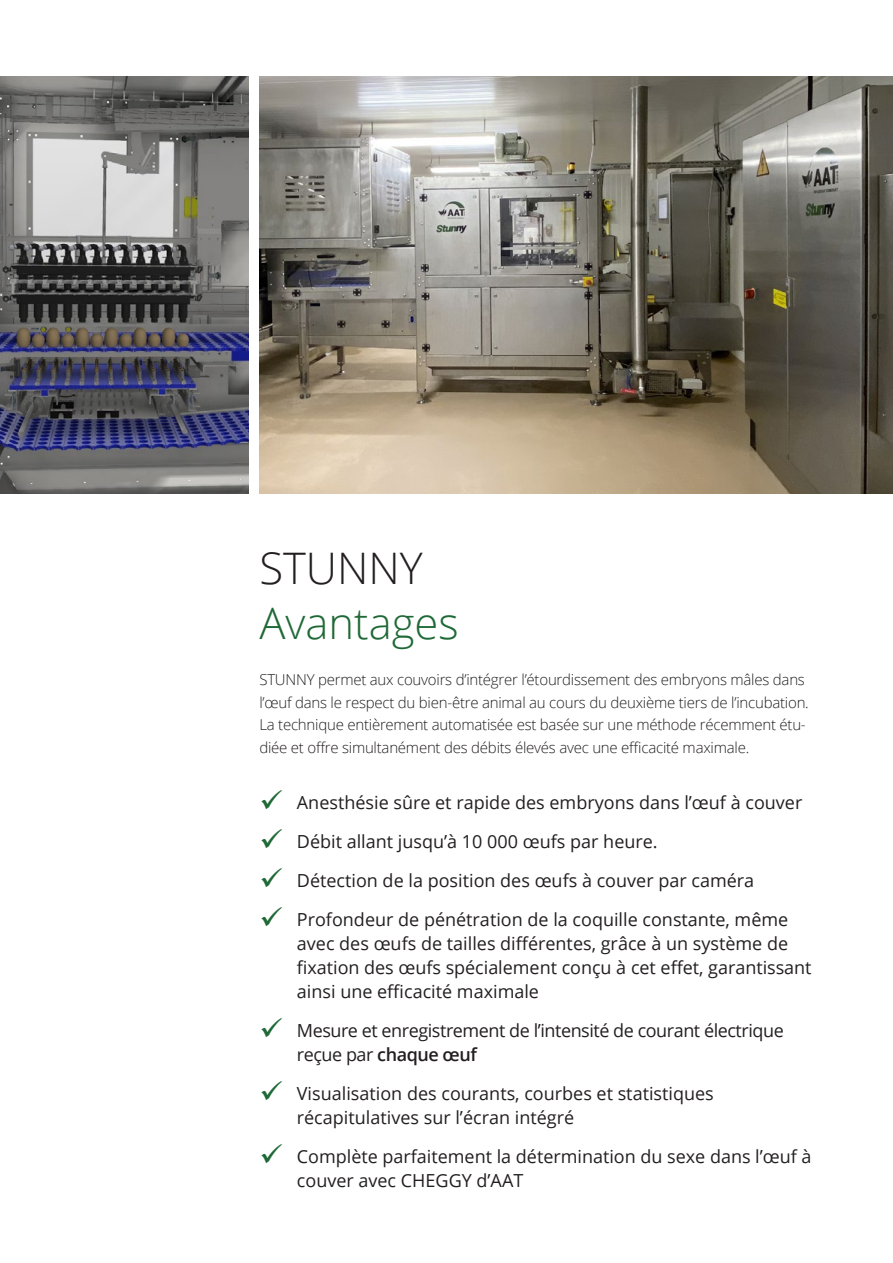
<style>
.page{position:relative;width:893px;height:1263px;background:#fff}
.page>*{position:absolute;margin:0;border:0;box-sizing:border-box;transform-origin:0 0}
.t1{font:300 43.5px "Open Sans";color:#1f6936}
.t2{font:300 43.5px "Open Sans";color:#231f20}
.t3{font:18px/24px "Open Sans";color:#231f20}
.t4{font:18px/24px "Open Sans";letter-spacing:-.025em;color:#231f20}
.t5{font:300 15px/22.5px "Open Sans";letter-spacing:-.015em;color:#231f20}
.s1{color:#1f6936}
.s2{font-weight:600}
</style>
<div class="page">
<img style="left:259px;top:77px;width:634px;height:416px">
<img style="left:0;top:77px;width:249px;height:416px">
<h1 class="t2" style="left:259px;top:538px;width:165px">STUNNY</h1>
<h1 class="t1" style="left:259px;top:594px;width:201px">Avantages</h1>
<p class="t5" style="left:259px;top:668px;width:551px">STUNNY permet aux couvoirs d’intégrer l’étourdissement des embryons mâles dans l’œuf dans le respect du bien-être animal au cours du deuxième tiers de l’incubation.<br>La technique entièrement automatisée est basée sur une méthode récemment étu&shy;diée et offre simultanément des débits élevés avec une efficacité maximale.</p>
<p class="t3" style="left:259px;top:789px;width:544px"><span class="s1">✓</span> Anesthésie sûre et rapide des embryons dans l’œuf à couver</p>
<p class="t3" style="left:259px;top:828px;width:400px"><span class="s1">✓</span> Débit allant jusqu’à 10 000 œufs par heure.</p>
<p class="t3" style="left:259px;top:867px;width:496px"><span class="s1">✓</span> Détection de la position des œufs à couver par caméra</p>
<p class="t3" style="left:297px;top:906px;width:516px;text-indent:-38px"><span class="s1">✓</span> Profondeur de pénétration de la coquille constante, même avec des œufs de tailles différentes, grâce à un système de fixation des œufs spécialement conçu à cet effet, garantissant ainsi une efficacité maximale</p>
<p class="t4" style="left:297px;top:1017px;width:488px;text-indent:-38px"><span class="s1">✓</span> Mesure et enregistrement de l’intensité de courant électrique reçue par <span class="s2">chaque œuf</span></p>
<p class="t3" style="left:297px;top:1080px;width:418px;text-indent:-37px"><span class="s1">✓</span> Visualisation des courants, courbes et statistiques récapitulatives sur l’écran intégré</p>
<p class="t3" style="left:297px;top:1143px;width:516px;text-indent:-38px"><span class="s1">✓</span> Complète parfaitement la détermination du sexe dans l’œuf à couver avec CHEGGY d’AAT</p>
</div>
